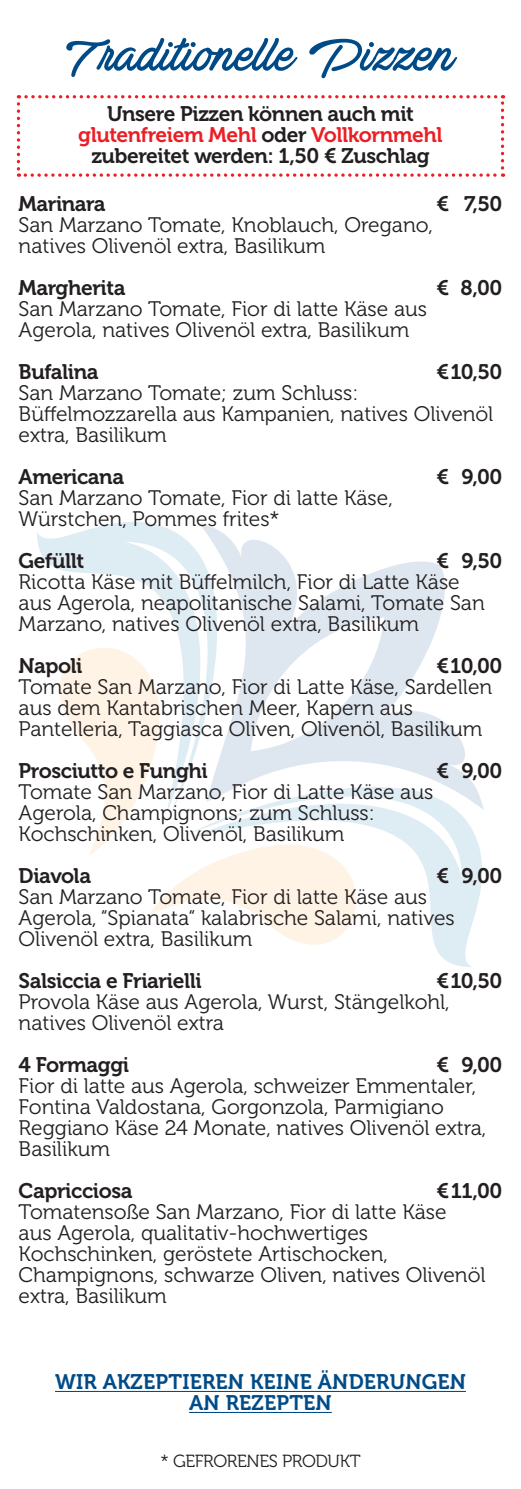
<style>
.page{position:relative;width:521px;height:1489px;background:#fff}
.page>*{position:absolute;margin:0;border:0;box-sizing:border-box;transform-origin:0 0}
.t1{font:52.5px "Actonia Hand PERSONALUSE";letter-spacing:-.01em;color:#004b87}
.t2{font:21px/21px "Museo 300";color:#231f20}
.t3{font:21px "Museo 700";letter-spacing:-.02em;color:#231f20}
.t4{font:21px "Museo 700";letter-spacing:.01em;color:#004b87}
.t5{font:21px "Museo 700";letter-spacing:-.02em;color:#ec1e25}
.t6{font:17.5px "Museo 300";letter-spacing:-.02em;color:#231f20}
.s1{color:#231f20}
</style>
<div class="page">
<svg style="left:89px;top:813px;width:40px;height:42px"></svg>
<svg style="left:149px;top:876px;width:41px;height:39px"></svg>
<svg style="left:190px;top:810px;width:292px;height:157px"></svg>
<svg style="left:37px;top:522px;width:220px;height:291px"></svg>
<svg style="left:199px;top:522px;width:285px;height:288px"></svg>
<svg style="left:17px;top:95px;width:487px;height:82px"></svg>
<hr style="left:55px;top:1390px;width:411px;height:1px;background:#004b87">
<hr style="left:189px;top:1411px;width:143px;height:1px;background:#004b87">
<p class="t1" style="left:66px;top:28px;width:390px">Traditionelle Pizzen</p>
<p class="t3" style="left:107px;top:102px;width:308px">Unsere Pizzen können auch mit</p>
<p class="t5" style="left:78px;top:123px;width:366px">glutenfreiem Mehl <span class="s1">oder</span> Vollkornmehl</p>
<p class="t3" style="left:91px;top:144px;width:340px">zubereitet werden: 1,50 € Zuschlag</p>
<p class="t3" style="left:19px;top:192px;width:89px">Marinara</p>
<p class="t3" style="left:437px;top:192px;width:67px">€ 7,50</p>
<p class="t2" style="left:19px;top:214px;width:416px">San Marzano Tomate, Knoblauch, Oregano,</p>
<p class="t2" style="left:19px;top:235px;width:308px">natives Olivenöl extra, Basilikum</p>
<p class="t3" style="left:19px;top:276px;width:108px">Margherita</p>
<p class="t3" style="left:437px;top:276px;width:67px">€ 8,00</p>
<p class="t2" style="left:19px;top:298px;width:410px">San Marzano Tomate, Fior di latte Käse aus</p>
<p class="t2" style="left:19px;top:319px;width:392px">Agerola, natives Olivenöl extra, Basilikum</p>
<p class="t3" style="left:19px;top:360px;width:81px">Bufalina</p>
<p class="t3" style="left:437px;top:360px;width:67px">€10,50</p>
<p class="t2" style="left:19px;top:382px;width:476px">San Marzano Tomate; zum Schluss:<br>Büffelmozzarella aus Kampanien, natives Olivenöl extra, Basilikum</p>
<p class="t3" style="left:19px;top:465px;width:107px">Americana</p>
<p class="t3" style="left:437px;top:465px;width:67px">€ 9,00</p>
<p class="t2" style="left:19px;top:487px;width:376px">San Marzano Tomate, Fior di latte Käse,<br>Würstchen, Pommes frites*</p>
<p class="t3" style="left:19px;top:549px;width:67px">Gefüllt</p>
<p class="t3" style="left:437px;top:549px;width:67px">€ 9,50</p>
<p class="t2" style="left:19px;top:571px;width:443px">Ricotta Käse mit Büffelmilch, Fior di Latte Käse</p>
<p class="t2" style="left:19px;top:592px;width:468px">aus Agerola, neapolitanische Salami, Tomate San<br>Marzano, natives Olivenöl extra, Basilikum</p>
<p class="t3" style="left:19px;top:654px;width:65px">Napoli</p>
<p class="t3" style="left:437px;top:654px;width:67px">€10,00</p>
<p class="t2" style="left:19px;top:676px;width:475px">Tomate San Marzano, Fior di Latte Käse, Sardellen aus dem Kantabrischen Meer, Kapern aus<br>Pantelleria, Taggiasca Oliven, Olivenöl, Basilikum</p>
<p class="t3" style="left:19px;top:759px;width:191px">Prosciutto e Funghi</p>
<p class="t3" style="left:437px;top:759px;width:67px">€ 9,00</p>
<p class="t2" style="left:19px;top:781px;width:416px">Tomate San Marzano, Fior di Latte Käse aus</p>
<p class="t2" style="left:19px;top:802px;width:358px">Agerola, Champignons; zum Schluss:<br>Kochschinken, Olivenöl, Basilikum</p>
<p class="t3" style="left:19px;top:864px;width:74px">Diavola</p>
<p class="t3" style="left:437px;top:864px;width:67px">€ 9,00</p>
<p class="t2" style="left:19px;top:886px;width:438px">San Marzano Tomate, Fior di latte Käse aus<br>Agerola, “Spianata“ kalabrische Salami, natives<br>Olivenöl extra, Basilikum</p>
<p class="t3" style="left:19px;top:969px;width:185px">Salsiccia e Friarielli</p>
<p class="t3" style="left:437px;top:969px;width:67px">€10,50</p>
<p class="t2" style="left:19px;top:991px;width:433px">Provola Käse aus Agerola, Wurst, Stängelkohl,</p>
<p class="t2" style="left:19px;top:1012px;width:207px">natives Olivenöl extra</p>
<p class="t3" style="left:19px;top:1053px;width:112px">4 Formaggi</p>
<p class="t3" style="left:437px;top:1053px;width:67px">€ 9,00</p>
<p class="t2" style="left:19px;top:1075px;width:469px">Fior di latte aus Agerola, schweizer Emmentaler, Fontina Valdostana, Gorgonzola, Parmigiano Reggiano Käse 24 Monate, natives Olivenöl extra, Basilikum</p>
<p class="t3" style="left:19px;top:1179px;width:115px">Capricciosa</p>
<p class="t3" style="left:437px;top:1179px;width:67px">€11,00</p>
<p class="t2" style="left:19px;top:1201px;width:429px">Tomatensoße San Marzano, Fior di latte Käse</p>
<p class="t2" style="left:19px;top:1222px;width:468px">aus Agerola, qualitativ-hochwertiges Kochschinken, geröstete Artischocken, Champignons, schwarze Oliven, natives Olivenöl extra, Basilikum</p>
<p class="t4" style="left:55px;top:1370px;width:412px">WIR AKZEPTIEREN KEINE ÄNDERUNGEN</p>
<p class="t4" style="left:189px;top:1391px;width:144px">AN REZEPTEN</p>
<p class="t6" style="left:161px;top:1451px;width:201px">* GEFRORENES PRODUKT</p>
</div>
